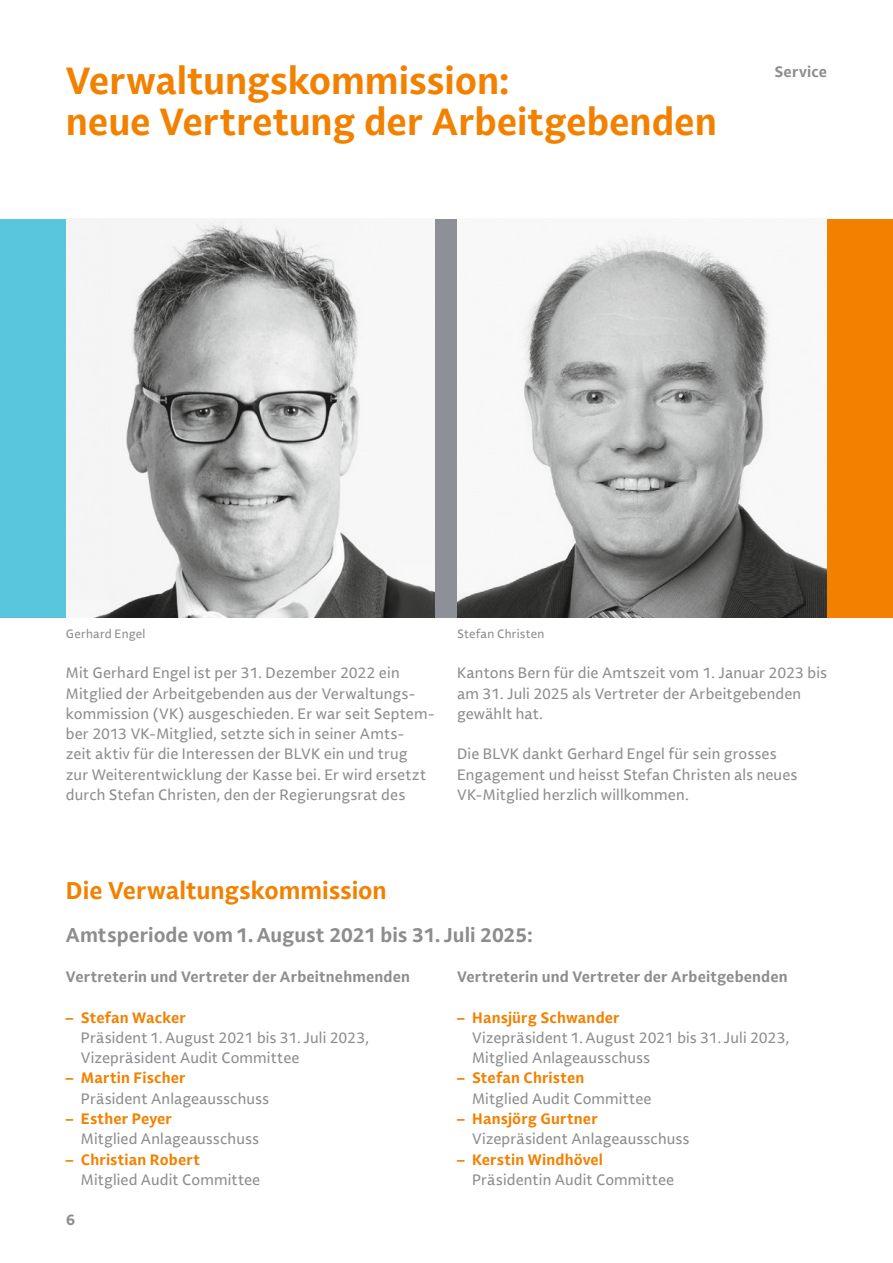
<style>
.page{position:relative;width:893px;height:1263px;background:#fff}
.page>*{position:absolute;margin:0;border:0;box-sizing:border-box;transform-origin:0 0}
.t1{font:700 37.5px/40.5px "Lemance Trial";letter-spacing:-.005em;color:#f28100}
.t2{font:700 24px "Lemance Trial";color:#f28100}
.t3{font:700 19.8px "Lemance Trial";color:#8d8d8d}
.t4{font:15px/20.2px "Lemance Trial";letter-spacing:.01em;color:#8d8d8d}
.t5{font:700 15px "Lemance Trial";letter-spacing:.01em;color:#f28100}
.t6{font:700 15px "Lemance Trial";letter-spacing:.01em;color:#8d8d8d}
.t7{font:12px "Lemance Trial";letter-spacing:.02em;color:#8d8d8d}
</style>
<div class="page">
<img style="left:66px;top:219px;width:370px;height:399px">
<img style="left:457px;top:234px;width:370px;height:384px">
<div style="left:0;top:219px;width:66px;height:399px;background:#59c6de"></div>
<div style="left:827px;top:219px;width:66px;height:399px;background:#f28100"></div>
<div style="left:436px;top:219px;width:21px;height:399px;background:#8e9098"></div>
<h1 class="t1" style="left:66px;top:60px;width:653px">Verwaltungskommission:<br>neue Vertretung der Arbeitgebenden</h1>
<p class="t6" style="left:774px;top:62px;width:54px">Service</p>
<p class="t7" style="left:66px;top:626px;width:81px">Gerhard Engel</p>
<p class="t7" style="left:457px;top:626px;width:89px">Stefan Christen</p>
<p class="t4" style="left:457px;top:663px;width:371px">Kantons Bern für die Amtszeit vom 1. Januar 2023 bis am 31. Juli 2025 als Vertreter der Arbeitgebenden gewählt hat.</p>
<p class="t4" style="left:457px;top:744px;width:342px">Die BLVK dankt Gerhard Engel für sein grosses<br>Engagement und heisst Stefan Christen als neues<br>VK-Mitglied herzlich willkommen.</p>
<p class="t4" style="left:66px;top:663px;width:370px">Mit Gerhard Engel ist per 31. Dezember 2022 ein Mitglied der Arbeitgebenden aus der Verwaltungs&shy;kommission (VK) ausgeschieden. Er war seit Septem&shy;ber 2013 VK- Mitglied, setzte sich in seiner Amts-<br>zeit aktiv für die Interessen der BLVK ein und trug<br>zur Weiterentwicklung der Kasse bei. Er wird ersetzt durch Stefan Christen, den der Regierungsrat des</p>
<h2 class="t2" style="left:66px;top:874px;width:322px">Die Verwaltungskommission</h2>
<h3 class="t3" style="left:66px;top:921px;width:468px">Amtsperiode vom 1. August 2021 bis 31. Juli 2025:</h3>
<p class="t6" style="left:66px;top:967px;width:346px">Vertreterin und Vertreter der Arbeitnehmenden</p>
<p class="t5" style="left:66px;top:1007px;width:121px">– Stefan Wacker</p>
<p class="t4" style="left:81px;top:1027px;width:290px">Präsident 1. August 2021 bis 31. Juli 2023,<br>Vizepräsident Audit Committee</p>
<p class="t5" style="left:66px;top:1068px;width:121px">– Martin Fischer</p>
<p class="t4" style="left:81px;top:1088px;width:190px">Präsident Anlageausschuss</p>
<p class="t5" style="left:66px;top:1108px;width:108px">– Esther Peyer</p>
<p class="t4" style="left:81px;top:1129px;width:180px">Mitglied Anlageausschuss</p>
<p class="t5" style="left:66px;top:1149px;width:136px">– Christian Robert</p>
<p class="t4" style="left:81px;top:1169px;width:181px">Mitglied Audit Committee</p>
<p class="t6" style="left:66px;top:1210px;width:10px">6</p>
<p class="t6" style="left:457px;top:967px;width:332px">Vertreterin und Vertreter der Arbeitgebenden</p>
<p class="t5" style="left:457px;top:1007px;width:164px">– Hansjürg Schwander</p>
<p class="t4" style="left:472px;top:1027px;width:319px">Vizepräsident 1. August 2021 bis 31. Juli 2023,<br>Mitglied Anlageausschuss</p>
<p class="t5" style="left:457px;top:1068px;width:129px">– Stefan Christen</p>
<p class="t4" style="left:472px;top:1088px;width:181px">Mitglied Audit Committee</p>
<p class="t5" style="left:457px;top:1108px;width:142px">– Hansjörg Gurtner</p>
<p class="t4" style="left:472px;top:1129px;width:219px">Vizepräsident Anlageausschuss</p>
<p class="t5" style="left:457px;top:1149px;width:147px">– Kerstin Windhövel</p>
<p class="t4" style="left:472px;top:1169px;width:204px">Präsidentin Audit Committee</p>
</div>
